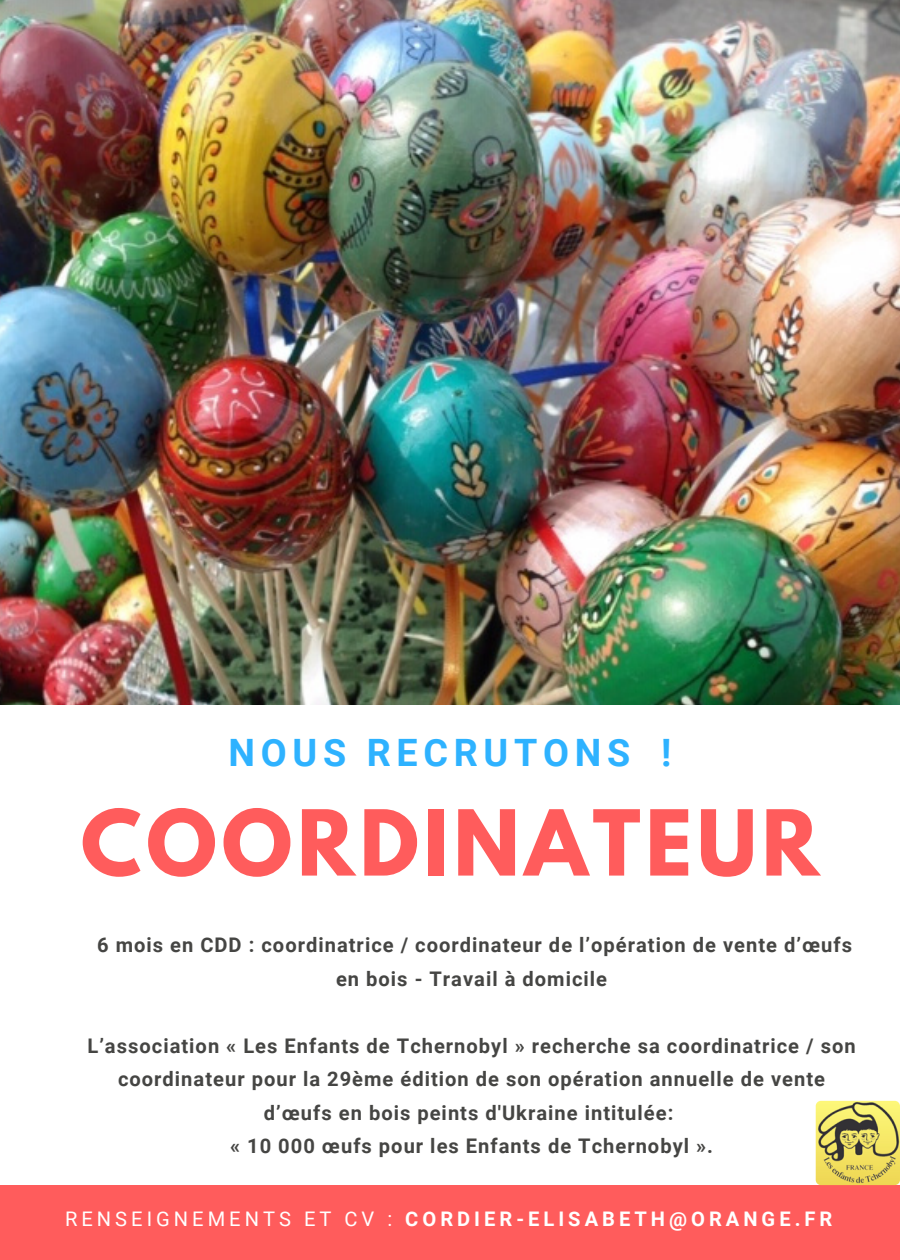
<style>
.page{position:relative;width:900px;height:1260px;background:#fff}
.page>*{position:absolute;margin:0;border:0;box-sizing:border-box;transform-origin:0 0}
.t1{font:700 80.5px "League Spartan";letter-spacing:.06em;color:#ff5c5c}
.t2{font:700 37.75px "Roboto";letter-spacing:.15em;color:#2eb2ff}
.t3{font:700 20px/33.5px "Roboto";letter-spacing:.05em;color:#454543;text-align:center}
.t4{font:700 20px "Roboto";letter-spacing:.2em;color:#fff}
.s1{font-weight:400}
</style>
<div class="page">
<img style="left:0;top:0;width:900px;height:705px">
<div style="left:0;top:1185px;width:900px;height:75px;background:#ff5c5c"></div>
<img style="left:816px;top:1101px;width:84px;height:84px;border-radius:5px">
<p class="t2" style="left:229px;top:731px;width:444px">NOUS RECRUTONS !</p>
<p class="t1" style="left:81px;top:803px;width:740px">COORDINATEUR</p>
<p class="t3" style="left:97px;top:929px;width:756px">6 mois en CDD : coordinatrice / coordinateur de l’opération de vente d’œufs en bois - Travail à domicile</p>
<p class="t3" style="left:87px;top:1029px;width:770px">L’association « Les Enfants de Tchernobyl » recherche sa coordinatrice / son coordinateur pour la 29ème édition de son opération annuelle de vente d’œufs en bois peints d'Ukraine intitulée:</p>
<p class="t3" style="left:230px;top:1130px;width:484px">« 10 000 œufs pour les Enfants de Tchernobyl ».</p>
<p class="t4" style="left:65px;top:1208px;width:769px"><span class="s1">RENSEIGNEMENTS ET CV :</span> CORDIER-ELISABETH@ORANGE.FR</p>
</div>
